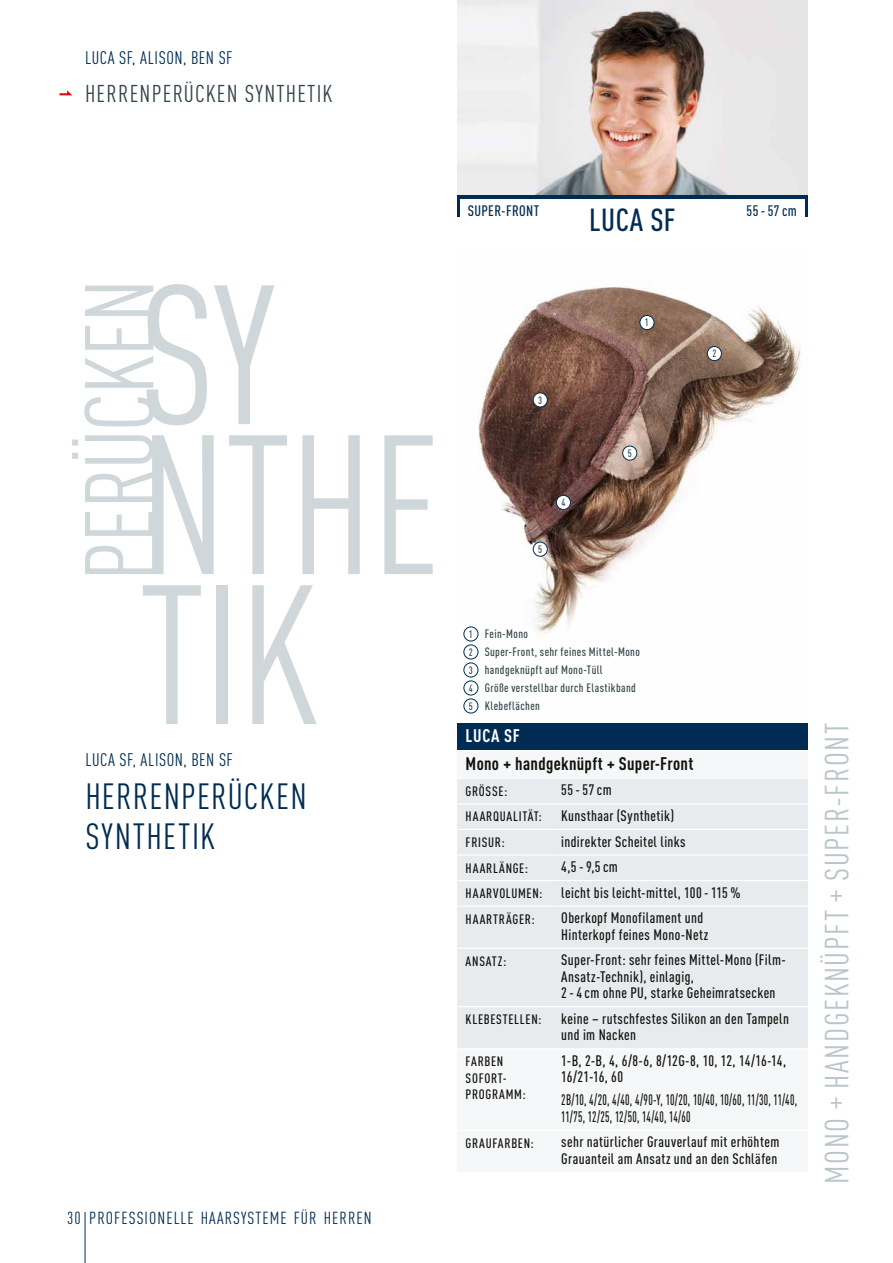
<style>
.page{position:relative;width:893px;height:1263px;background:#fff}
.page>*{position:absolute;margin:0;border:0;box-sizing:border-box;transform-origin:0 0}
.t1{font:195px/150px "DIN Cond DIN Cond";letter-spacing:-.01em;color:#d0d7db}
.t2{font:96px "DIN Cond DIN Cond";letter-spacing:-.01em;color:#d0d7db}
.t3{font:36px/39.6px "DIN Cond DIN Cond";letter-spacing:.03em;color:#002c53}
.t4{font:33px "DIN Cond DIN Cond";letter-spacing:.05em;color:#bac5c9}
.t5{font:500 31.5px "DIN Cond DIN Cond";letter-spacing:.015em;color:#002c53}
.t6{font:24px "DIN Cond DIN Cond";letter-spacing:.05em;color:#334448}
.t7{font:18px "DIN Cond DIN Cond";letter-spacing:.03em;color:#002c53}
.t8{font:700 18px "DIN Cond DIN Cond";letter-spacing:.015em;color:#12120d}
.t9{font:700 18px "DIN Cond DIN Cond";letter-spacing:.035em;color:#fff}
.t10{font:17.25px "DIN Cond DIN Cond";letter-spacing:.06em;color:#002c53}
.t11{font:500 15px/16.5px "DIN Cond DIN Cond";letter-spacing:.025em;color:#12120d}
.t12{font:500 15px/16.5px "DIN Cond DIN Cond";letter-spacing:.025em;color:#12120d;scale:.78 1}
.t13{font:500 15px/16.5px "DIN Cond DIN Cond";letter-spacing:-.005em;color:#12120d}
.t14{font:500 15px "DIN Cond DIN Cond";letter-spacing:.025em;color:#002c53}
.t15{font:500 13.5px/16.5px "DIN Cond DIN Cond";letter-spacing:.05em;color:#12120d}
.t16{font:500 12px/18px "DIN Cond DIN Cond";letter-spacing:.035em;color:#334448}
.t17{font:500 10.5px "DIN Cond DIN Cond";color:#334448}
.s1{font-size:10.5px}
</style>
<div class="page">
<img style="left:463px;top:287px;width:338px;height:427px">
<img style="left:457px;top:0;width:351px;height:196px">
<hr style="left:85px;top:1212px;width:1px;height:51px;background:#002c53">
<div style="left:457px;top:723px;width:351px;height:28px;background:#002c53"></div>
<div style="left:457px;top:751px;width:351px;height:27px;background:#f5f7f8"></div>
<div style="left:457px;top:779px;width:351px;height:24px;background:#e7ebed"></div>
<div style="left:457px;top:804px;width:351px;height:244px;background:#e7ebed"></div>
<hr style="left:457px;top:829px;width:96px;height:1px;background:#fff">
<hr style="left:553px;top:829px;width:255px;height:1px;background:#fff">
<hr style="left:457px;top:854px;width:96px;height:1px;background:#fff">
<hr style="left:553px;top:854px;width:255px;height:1px;background:#fff">
<hr style="left:457px;top:880px;width:96px;height:1px;background:#fff">
<hr style="left:553px;top:880px;width:255px;height:1px;background:#fff">
<hr style="left:457px;top:905px;width:96px;height:2px;background:#fff">
<hr style="left:553px;top:905px;width:255px;height:2px;background:#fff">
<hr style="left:457px;top:948px;width:96px;height:1px;background:#fff">
<hr style="left:553px;top:948px;width:255px;height:1px;background:#fff">
<hr style="left:457px;top:1006px;width:96px;height:1px;background:#fff">
<hr style="left:553px;top:1006px;width:255px;height:1px;background:#fff">
<hr style="left:457px;top:750px;width:96px;height:1px;background:#fff">
<hr style="left:553px;top:750px;width:255px;height:1px;background:#fff">
<div style="left:464px;top:627px;width:14px;height:14px;background:#fff;border-radius:50%"></div>
<div style="left:463px;top:626px;width:15px;height:15px;border:1px solid #002c53;border-radius:50%"></div>
<div style="left:464px;top:645px;width:14px;height:14px;background:#fff;border-radius:50%"></div>
<div style="left:463px;top:644px;width:15px;height:15px;border:1px solid #002c53;border-radius:50%"></div>
<div style="left:464px;top:663px;width:14px;height:14px;background:#fff;border-radius:50%"></div>
<div style="left:463px;top:662px;width:15px;height:15px;border:1px solid #002c53;border-radius:50%"></div>
<div style="left:464px;top:681px;width:14px;height:14px;background:#fff;border-radius:50%"></div>
<div style="left:463px;top:680px;width:15px;height:15px;border:1px solid #002c53;border-radius:50%"></div>
<div style="left:464px;top:699px;width:14px;height:14px;background:#fff;border-radius:50%"></div>
<div style="left:463px;top:698px;width:15px;height:15px;border:1px solid #002c53;border-radius:50%"></div>
<div style="left:707px;top:346px;width:14px;height:15px;background:#fff;border-radius:50%"></div>
<div style="left:707px;top:346px;width:15px;height:15px;border:1px solid #002c53;border-radius:50%"></div>
<div style="left:640px;top:315px;width:14px;height:15px;background:#fff;border-radius:50%"></div>
<div style="left:639px;top:315px;width:15px;height:15px;border:1px solid #002c53;border-radius:50%"></div>
<div style="left:533px;top:393px;width:14px;height:14px;background:#fff;border-radius:50%"></div>
<div style="left:533px;top:392px;width:15px;height:15px;border:1px solid #002c53;border-radius:50%"></div>
<div style="left:556px;top:495px;width:14px;height:14px;background:#fff;border-radius:50%"></div>
<div style="left:556px;top:495px;width:15px;height:15px;border:1px solid #002c53;border-radius:50%"></div>
<div style="left:623px;top:446px;width:14px;height:14px;background:#fff;border-radius:50%"></div>
<div style="left:622px;top:446px;width:15px;height:14px;border:1px solid #002c53;border-radius:50%"></div>
<div style="left:533px;top:542px;width:14px;height:14px;background:#fff;border-radius:50%"></div>
<div style="left:533px;top:542px;width:15px;height:15px;border:1px solid #002c53;border-radius:50%"></div>
<hr style="left:457px;top:196px;width:351px;height:3px;background:#002c53">
<hr style="left:457px;top:196px;width:2px;height:21px;background:#002c53">
<hr style="left:806px;top:196px;width:2px;height:21px;background:#002c53">
<svg style="left:60px;top:90px;width:12px;height:5px"></svg>
<p class="t7" style="left:85px;top:47px;width:149px">LUCA SF, ALISON, BEN SF</p>
<h3 class="t6" style="left:85px;top:80px;width:249px">HERRENPERÜCKEN SYNTHETIK</h3>
<h1 class="t1" style="left:139px;top:278px;width:305px">SY<br>NTHE<br>TIK</h1>
<h2 class="t2" style="left:64px;top:581px;width:303px;rotate:-90deg">PERÜCKEN</h2>
<p class="t7" style="left:85px;top:749px;width:149px">LUCA SF, ALISON, BEN SF</p>
<h3 class="t3" style="left:85px;top:776px;width:223px">HERRENPERÜCKEN<br>SYNTHETIK</h3>
<p class="t10" style="left:67px;top:1208px;width:306px">30 PROFESSIONELLE HAARSYSTEME FÜR HERREN</p>
<p class="t14" style="left:468px;top:202px;width:73px">SUPER-FRONT</p>
<p class="t14" style="left:746px;top:202px;width:52px">55-57cm</p>
<h3 class="t5" style="left:589px;top:201px;width:88px">LUCA SF</h3>
<p class="t17" style="left:538px;top:394px;width:6px">3</p>
<p class="t17" style="left:538px;top:543px;width:6px">5</p>
<p class="t17" style="left:561px;top:496px;width:6px">4</p>
<p class="t17" style="left:645px;top:316px;width:6px">1</p>
<p class="t17" style="left:628px;top:447px;width:6px">5</p>
<p class="t17" style="left:712px;top:347px;width:6px">2</p>
<p class="t16" style="left:469px;top:625px;width:172px"><span class="s1">1</span> Fein-Mono<br><span class="s1">2</span> Super-Front, sehr feines Mittel-Mono<br><span class="s1">3</span> handgeknüpft auf Mono-Tüll<br><span class="s1">4</span> Größe verstellbar durch Elastikband<br><span class="s1">5</span> Klebeflächen</p>
<p class="t9" style="left:466px;top:725px;width:56px">LUCA SF</p>
<p class="t8" style="left:466px;top:752px;width:229px">Mono + handgeknüpft + Super-Front</p>
<p class="t15" style="left:466px;top:782px;width:43px">GRÖSSE:</p>
<p class="t11" style="left:561px;top:781px;width:52px">55-57cm</p>
<p class="t15" style="left:466px;top:808px;width:78px">HAARQUALITÄT:</p>
<p class="t11" style="left:561px;top:807px;width:114px">Kunsthaar (Synthetik)</p>
<p class="t15" style="left:466px;top:834px;width:41px">FRISUR:</p>
<p class="t11" style="left:561px;top:833px;width:126px">indirekter Scheitel links</p>
<p class="t15" style="left:466px;top:859px;width:64px">HAARLÄNGE:</p>
<p class="t11" style="left:561px;top:858px;width:58px">4,5-9,5cm</p>
<p class="t15" style="left:466px;top:885px;width:78px">HAARVOLUMEN:</p>
<p class="t11" style="left:561px;top:884px;width:181px">leicht bis leicht-mittel, 100-115%</p>
<p class="t15" style="left:466px;top:910px;width:71px">HAARTRÄGER:</p>
<p class="t11" style="left:561px;top:909px;width:148px">Oberkopf Monofilament und<br>Hinterkopf feines Mono-Netz</p>
<p class="t15" style="left:466px;top:952px;width:42px">ANSATZ:</p>
<p class="t11" style="left:561px;top:951px;width:226px">Super-Front: sehr feines Mittel-Mono (Film-<br>Ansatz-Technik), einlagig,<br>2-4cm ohne PU, starke Geheimratsecken</p>
<p class="t15" style="left:466px;top:1011px;width:77px">KLEBESTELLEN:</p>
<p class="t11" style="left:561px;top:1010px;width:229px">keine – rutschfestes Silikon an den Tampeln und im Nacken</p>
<p class="t15" style="left:466px;top:1053px;width:62px">FARBEN<br>SOFORT-<br>PROGRAMM:</p>
<p class="t13" style="left:561px;top:1052px;width:226px">1-B, 2-B, 4, 6/8-6, 8/12G-8, 10, 12, 14/16‑14,<br>16/21-16, 60</p>
<p class="t12" style="left:561px;top:1091px;width:304px">2B/10, 4/20, 4/40, 4/90-Y, 10/20, 10/40, 10/60, 11/30, 11/40,<br>11/75, 12/25, 12/50, 14/40, 14/60</p>
<p class="t15" style="left:466px;top:1134px;width:70px">GRAUFARBEN:</p>
<p class="t11" style="left:561px;top:1133px;width:219px">sehr natürlicher Grauverlauf mit erhöhtem<br>Grauanteil am Ansatz und an den Schläfen</p>
<h3 class="t4" style="left:818px;top:1184px;width:462px;rotate:-90deg">MONO + HANDGEKNÜPFT + SUPER-FRONT</h3>
</div>
